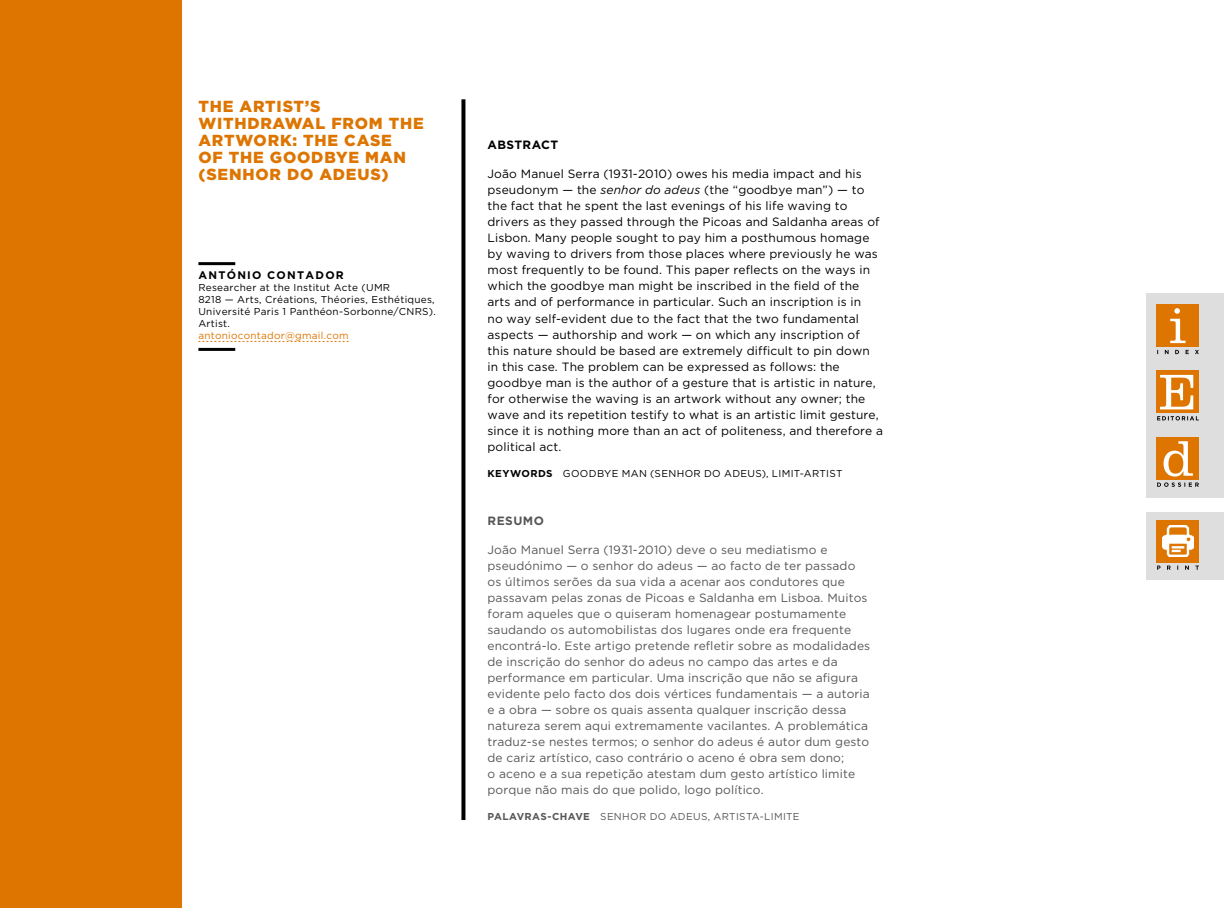
<style>
.page{position:relative;width:1224px;height:908px;background:#fff}
.page>*{position:absolute;margin:0;border:0;box-sizing:border-box;transform-origin:0 0}
.t1{font:900 16px/17px "Gotham";letter-spacing:.05em;color:#dd7500}
.t2{font:12px/16px "Gotham";letter-spacing:.01em;color:#000}
.t3{font:12px/16px "Gotham";letter-spacing:.01em;color:#575756}
.t4{font:700 12px "Gotham";letter-spacing:.03em;color:#000}
.t5{font:700 12px "Gotham";letter-spacing:.035em;color:#575756}
.t6{font:700 11px "Gotham";letter-spacing:.115em;color:#000}
.t7{font:10px/12px "Gotham";letter-spacing:.025em;color:#000}
.t8{font:10px "Gotham";letter-spacing:.035em;color:#575756}
.t9{font:10px "Gotham";letter-spacing:.025em;color:#dd7500}
.s1{font-style:italic}
.s2{font-weight:700}
</style>
<div class="page">
<div style="left:1147px;top:293px;width:77px;height:204px;background:#dedede"></div>
<svg style="left:1157px;top:416px;width:42px;height:4px"></svg>
<svg style="left:1157px;top:370px;width:42px;height:43px"></svg>
<svg style="left:1160px;top:375px;width:33px;height:34px"></svg>
<svg style="left:1157px;top:482px;width:42px;height:4px"></svg>
<div style="left:1157px;top:437px;width:42px;height:42px;background:#dd7500"></div>
<svg style="left:1164px;top:441px;width:29px;height:35px"></svg>
<div style="left:1147px;top:511px;width:77px;height:68px;background:#dedede"></div>
<svg style="left:1157px;top:350px;width:42px;height:4px"></svg>
<div style="left:1157px;top:304px;width:42px;height:43px;background:#dd7500"></div>
<svg style="left:1170px;top:308px;width:16px;height:35px"></svg>
<div style="left:0;top:0;width:181px;height:907px;background:#dd7500"></div>
<svg style="left:461px;top:99px;width:4px;height:720px;background:#1d1d1d"></svg>
<svg style="left:1157px;top:565px;width:42px;height:4px"></svg>
<div style="left:1157px;top:519px;width:42px;height:43px;background:#dd7500"></div>
<img style="left:1162px;top:525px;width:32px;height:31px">
<hr style="left:198px;top:262px;width:37px;height:3px;background:#000">
<hr style="left:198px;top:348px;width:37px;height:3px;background:#000">
<svg style="left:198px;top:341px;width:151px;height:1px"></svg>
<h1 class="t1" style="left:198px;top:98px;width:227px">THE ARTIST’S<br>WITHDRAWAL FROM THE<br>ARTWORK: THE CASE<br>OF THE GOODBYE MAN (SENHOR DO ADEUS)</h1>
<p class="t6" style="left:199px;top:269px;width:147px">ANTÓNIO CONTADOR</p>
<p class="t7" style="left:198px;top:281px;width:239px">Researcher at the Institut Acte (UMR<br>8218 — Arts, Créations, Théories, Esthétiques, Université Paris 1 Panthéon-Sorbonne/CNRS).<br>Artist.</p>
<p class="t9" style="left:198px;top:330px;width:152px">antoniocontador@gmail.com</p>
<p class="t4" style="left:488px;top:138px;width:72px">ABSTRACT</p>
<p class="t2" style="left:488px;top:166px;width:397px">João Manuel Serra (1931-2010) owes his media impact and his pseudonym — the <span class="s1">senhor do adeus</span> (the “goodbye man”) — to the fact that he spent the last evenings of his life waving to drivers as they passed through the Picoas and Saldanha areas of Lisbon. Many people sought to pay him a posthumous homage by waving to drivers from those places where previously he was most frequently to be found. This paper reflects on the ways in which the goodbye man might be inscribed in the field of the arts and of performance in particular. Such an inscription is in<br>no way self-evident due to the fact that the two fundamental aspects — authorship and work — on which any inscription of this nature should be based are extremely difficult to pin down in this case. The problem can be expressed as follows: the goodbye man is the author of a gesture that is artistic in nature, for otherwise the waving is an artwork without any owner; the wave and its repetition testify to what is an artistic limit gesture, since it is nothing more than an act of politeness, and therefore a political act.</p>
<p class="t7" style="left:488px;top:466px;width:357px"><span class="s2">KEYWORDS</span> GOODBYE MAN (SENHOR DO ADEUS), LIMIT-ARTIST</p>
<p class="t5" style="left:488px;top:513px;width:58px">RESUMO</p>
<p class="t3" style="left:488px;top:541px;width:384px">João Manuel Serra (1931-2010) deve o seu mediatismo e pseudónimo — o senhor do adeus — ao facto de ter passado os últimos serões da sua vida a acenar aos condutores que passavam pelas zonas de Picoas e Saldanha em Lisboa. Muitos foram aqueles que o quiseram homenagear postumamente saudando os automobilistas dos lugares onde era frequente encontrá-lo. Este artigo pretende refletir sobre as modalidades de inscrição do senhor do adeus no campo das artes e da performance em particular. Uma inscrição que não se afigura evidente pelo facto dos dois vértices fundamentais — a autoria e a obra — sobre os quais assenta qualquer inscrição dessa natureza serem aqui extremamente vacilantes. A problemática traduz-se nestes termos; o senhor do adeus é autor dum gesto de cariz artístico, caso contrário o aceno é obra sem dono;<br>o aceno e a sua repetição atestam dum gesto artístico limite porque não mais do que polido, logo político.</p>
<p class="t8" style="left:488px;top:810px;width:314px"><span class="s2">PALAVRAS-CHAVE</span> SENHOR DO ADEUS, ARTISTA-LIMITE</p>
</div>
